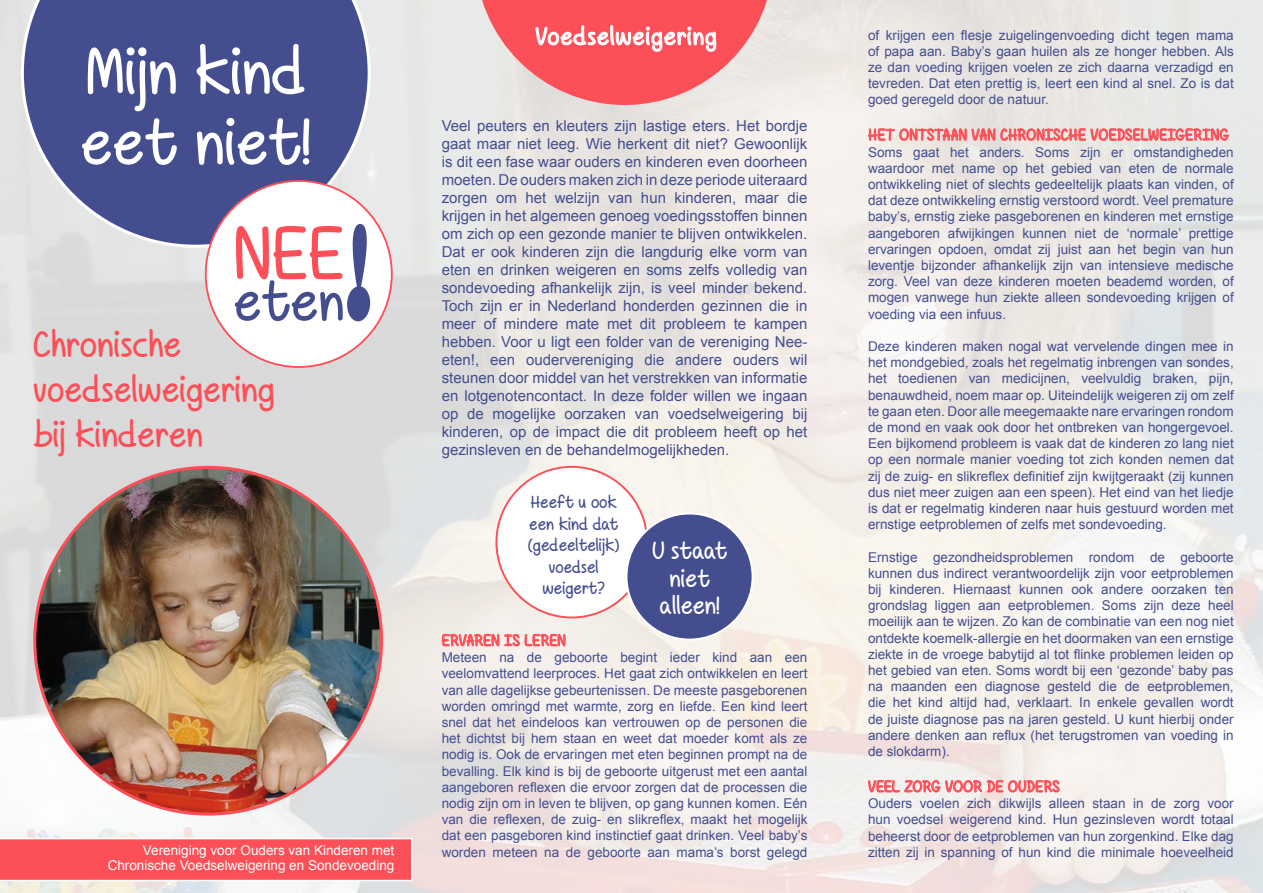
<style>
.page{position:relative;width:1263px;height:893px;background:#fff}
.page>*{position:absolute;margin:0;border:0;box-sizing:border-box;transform-origin:0 0}
.t1{font:76.65px "Borders Divide But Hearts Shall Conquer";color:#fd4f57}
.t2{font:67.2px/70.5px "Borders Divide But Hearts Shall Conquer";color:#fff}
.t3{font:58.8px "Borders Divide But Hearts Shall Conquer";color:#444e8f}
.t4{font:37.5px/45px "Borders Divide But Hearts Shall Conquer";color:#fd4f57}
.t5{font:25.5px/27.9px "Borders Divide But Hearts Shall Conquer";color:#fff;text-align:center}
.t6{font:25.5px "Borders Divide But Hearts Shall Conquer";letter-spacing:.04em;color:#fff}
.t7{font:17.85px/21.5px "Borders Divide But Hearts Shall Conquer";color:#444e8f;text-align:center}
.t8{font:16.5px "Borders Divide But Hearts Shall Conquer";letter-spacing:.015em;color:#fd4f57}
.t9{font:15px/18px "Arial";color:#444e8f;text-align:justify}
.t10{font:13.5px/16.2px "Arial";color:#444e8f;text-align:justify}
.t11{font:13.5px/15px "Arial";color:#fff;text-align:right}
</style>
<div class="page">
<img style="left:0;top:0;width:1263px;height:893px">
<svg style="left:0;top:838px;width:412px;height:43px;background:#fd5960"></svg>
<svg style="left:21px;top:0;width:350px;height:248px;background:#5b639b"></svg>
<div style="left:206px;top:181px;width:186px;height:186px;background:#fff;border-radius:50%"></div>
<svg style="left:352px;top:223px;width:18px;height:74px"></svg>
<div style="left:347px;top:286px;width:23px;height:36px;background:#444e8f;border-radius:50%"></div>
<img style="left:35px;top:467px;width:347px;height:347px;border-radius:173px">
<svg style="left:867px;top:124px;width:362px;height:23px;background:#eec0bf"></svg>
<svg style="left:867px;top:771px;width:193px;height:22px"></svg>
<svg style="left:441px;top:630px;width:125px;height:18px;background:#f7bab9"></svg>
<svg style="left:475px;top:0;width:299px;height:105px;background:#f78286"></svg>
<div style="left:496px;top:467px;width:151px;height:150px;background:#fff;border-radius:50%"></div>
<div style="left:626px;top:513px;width:127px;height:127px;background:#444e8f;border-radius:50%"></div>
<h2 class="t2" style="left:81px;top:37px;width:232px">Mijn kind eet niet!</h2>
<h1 class="t1" style="left:233px;top:207px;width:112px">NEE</h1>
<h3 class="t3" style="left:233px;top:265px;width:112px">eten</h3>
<h3 class="t4" style="left:33px;top:322px;width:243px">Chronische voedselweigering bij kinderen</h3>
<p class="t11" style="left:108px;top:843px;width:288px">Vereniging voor Ouders van Kinderen met<br>Chronische Voedselweigering en Sondevoeding</p>
<h3 class="t6" style="left:535px;top:21px;width:183px">Voedselweigering</h3>
<p class="t9" style="left:442px;top:117px;width:367px">Veel peuters en kleuters zijn lastige eters. Het bordje gaat maar niet leeg. Wie herkent dit niet? Gewoonlijk is dit een fase waar ouders en kinderen even doorheen moeten. De ouders maken zich in deze periode uiteraard zorgen om het welzijn van hun kinderen, maar die krijgen in het algemeen genoeg voedingsstoffen binnen om zich op een gezonde manier te blijven ontwikkelen.<br>Dat er ook kinderen zijn die langdurig elke vorm van eten en drinken weigeren en soms zelfs volledig van sondevoeding afhankelijk zijn, is veel minder bekend.<br>Toch zijn er in Nederland honderden gezinnen die in meer of mindere mate met dit probleem te kampen hebben. Voor u ligt een folder van de vereniging Nee&shy;eten!, een oudervereniging die andere ouders wil steunen door middel van het verstrekken van informatie en lotgenotencontact. In deze folder willen we ingaan op de mogelijke oorzaken van voedselweigering bij kinderen, op de impact die dit probleem heeft op het gezinsleven en de behandelmogelijkheden.</p>
<h3 class="t7" style="left:528px;top:492px;width:93px">Heeft u ook een kind dat (gedeeltelijk) voedsel weigert?</h3>
<h3 class="t5" style="left:652px;top:536px;width:77px">U staat niet alleen!</h3>
<p class="t8" style="left:442px;top:630px;width:125px">ERVAREN IS LEREN</p>
<p class="t10" style="left:442px;top:649px;width:367px">Meteen na de geboorte begint ieder kind aan een veelomvattend leerproces. Het gaat zich ontwikkelen en leert van alle dagelijkse gebeurtenissen. De meeste pasgeborenen worden omringd met warmte, zorg en liefde. Een kind leert snel dat het eindeloos kan vertrouwen op de personen die het dichtst bij hem staan en weet dat moeder komt als ze nodig is. Ook de ervaringen met eten beginnen prompt na de bevalling. Elk kind is bij de geboorte uitgerust met een aantal aangeboren reflexen die ervoor zorgen dat de processen die nodig zijn om in leven te blijven, op gang kunnen komen. Eén van die reflexen, de zuig- en slikreflex, maakt het mogelijk dat een pasgeboren kind instinctief gaat drinken. Veel baby’s worden meteen na de geboorte aan mama’s borst gelegd</p>
<p class="t10" style="left:868px;top:27px;width:367px">of krijgen een flesje zuigelingenvoeding dicht tegen mama of papa aan. Baby’s gaan huilen als ze honger hebben. Als ze dan voeding krijgen voelen ze zich daarna verzadigd en tevreden. Dat eten prettig is, leert een kind al snel. Zo is dat goed geregeld door de natuur.</p>
<p class="t8" style="left:868px;top:125px;width:362px">HET ONTSTAAN VAN CHRONISCHE VOEDSELWEIGERING</p>
<p class="t10" style="left:868px;top:144px;width:367px">Soms gaat het anders. Soms zijn er omstandigheden waardoor met name op het gebied van eten de normale ontwikkeling niet of slechts gedeeltelijk plaats kan vinden, of dat deze ontwikkeling ernstig verstoord wordt. Veel premature baby’s, ernstig zieke pasgeborenen en kinderen met ernstige aangeboren afwijkingen kunnen niet de ‘normale’ prettige ervaringen opdoen, omdat zij juist aan het begin van hun leventje bijzonder afhankelijk zijn van intensieve medische zorg. Veel van deze kinderen moeten beademd worden, of mogen vanwege hun ziekte alleen sondevoeding krijgen of voeding via een infuus.</p>
<p class="t10" style="left:868px;top:338px;width:367px">Deze kinderen maken nogal wat vervelende dingen mee in het mondgebied, zoals het regelmatig inbrengen van sondes, het toedienen van medicijnen, veelvuldig braken, pijn, benauwdheid, noem maar op. Uiteindelijk weigeren zij om zelf te gaan eten. Door alle meegemaakte nare ervaringen rondom de mond en vaak ook door het ontbreken van hongergevoel.<br>Een bijkomend probleem is vaak dat de kinderen zo lang niet op een normale manier voeding tot zich konden nemen dat zij de zuig- en slikreflex definitief zijn kwijtgeraakt (zij kunnen dus niet meer zuigen aan een speen). Het eind van het liedje is dat er regelmatig kinderen naar huis gestuurd worden met ernstige eetproblemen of zelfs met sondevoeding.</p>
<p class="t10" style="left:868px;top:549px;width:367px">Ernstige gezondheidsproblemen rondom de geboorte kunnen dus indirect verantwoordelijk zijn voor eetproblemen bij kinderen. Hiernaast kunnen ook andere oorzaken ten grondslag liggen aan eetproblemen. Soms zijn deze heel moeilijk aan te wijzen. Zo kan de combinatie van een nog niet ontdekte koemelk-allergie en het doormaken van een ernstige ziekte in de vroege babytijd al tot flinke problemen leiden op het gebied van eten. Soms wordt bij een ‘gezonde’ baby pas na maanden een diagnose gesteld die de eetproblemen, die het kind altijd had, verklaart. In enkele gevallen wordt de juiste diagnose pas na jaren gesteld. U kunt hierbij onder andere denken aan reflux (het terugstromen van voeding in de slokdarm).</p>
<p class="t8" style="left:868px;top:776px;width:193px">VEEL ZORG VOOR DE OUDERS</p>
<p class="t10" style="left:868px;top:795px;width:367px">Ouders voelen zich dikwijls alleen staan in de zorg voor hun voedsel weigerend kind. Hun gezinsleven wordt totaal beheerst door de eetproblemen van hun zorgenkind. Elke dag zitten zij in spanning of hun kind die minimale hoeveelheid</p>
</div>
